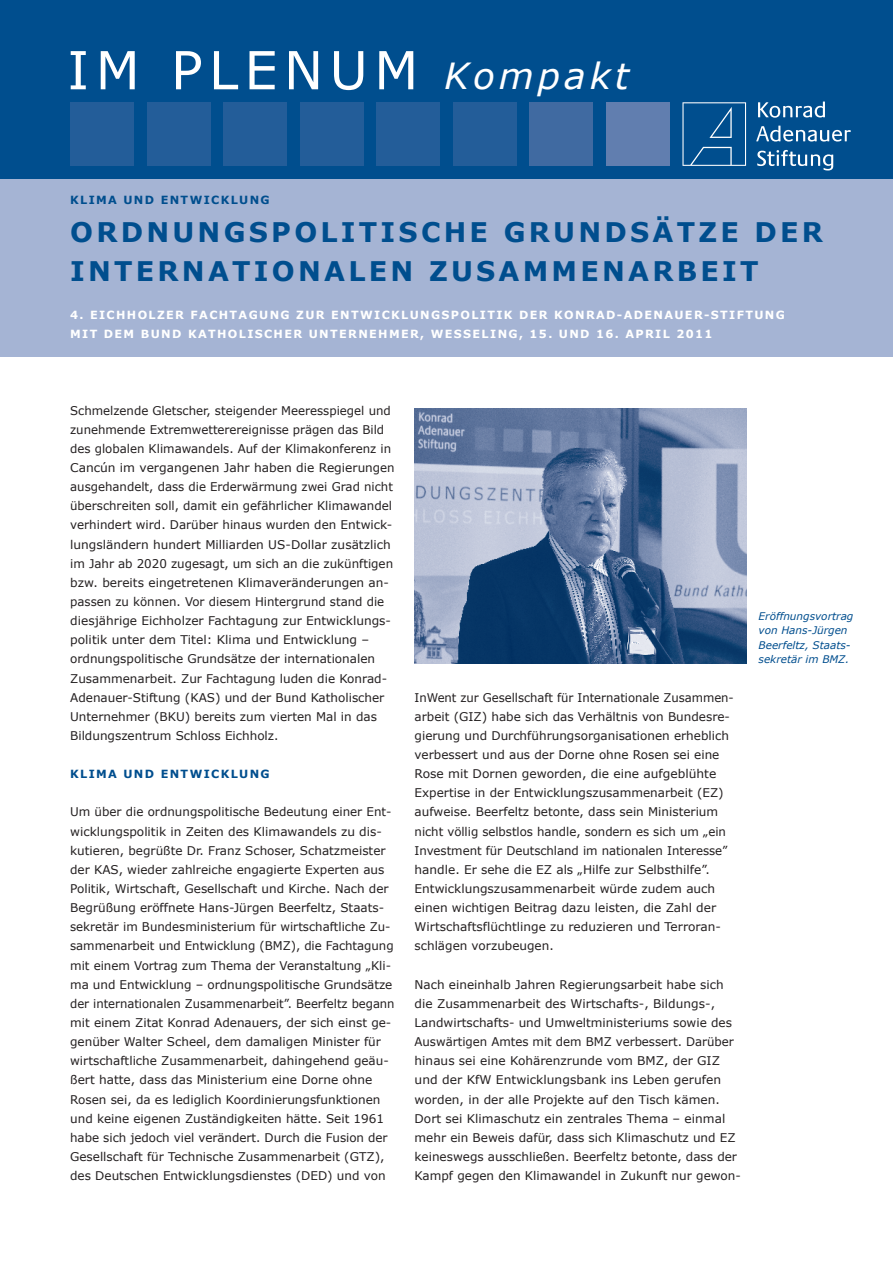
<style>
.page{position:relative;width:893px;height:1263px;background:#fff}
.page>*{position:absolute;margin:0;border:0;box-sizing:border-box;transform-origin:0 0}
.t1{font:52.5px "Verdana";letter-spacing:.12em;color:#fff}
.t2{font:700 27px/38.2px "Verdana";letter-spacing:.12em;color:#004e8e}
.t3{font:12px/19.2px "Verdana";color:#231f20}
.t4{font:700 11.25px/19.2px "Verdana";letter-spacing:.12em;color:#fff}
.t5{font:700 11.25px "Verdana";letter-spacing:.12em;color:#004e8e}
.t6{font:italic 10.5px/14.4px "Verdana";color:#004e8e}
.s1{font-style:italic;font-size:36px}
</style>
<div class="page">
<div style="left:0;top:179px;width:893px;height:178px;background:#a5b4d4"></div>
<div style="left:0;top:0;width:893px;height:179px;background:#004e8e"></div>
<div style="left:70px;top:102px;width:64px;height:64px;background:#235d99"></div>
<div style="left:147px;top:102px;width:63px;height:64px;background:#235d99"></div>
<div style="left:223px;top:102px;width:64px;height:64px;background:#235d99"></div>
<div style="left:300px;top:102px;width:64px;height:64px;background:#235d99"></div>
<div style="left:376px;top:102px;width:64px;height:64px;background:#235d99"></div>
<div style="left:453px;top:102px;width:64px;height:64px;background:#235d99"></div>
<div style="left:529px;top:102px;width:64px;height:64px;background:#406aa1"></div>
<div style="left:606px;top:102px;width:64px;height:64px;background:#617eaf"></div>
<svg style="left:682px;top:102px;width:64px;height:64px"></svg>
<svg style="left:758px;top:102px;width:67px;height:16px"></svg>
<svg style="left:756px;top:126px;width:95px;height:16px"></svg>
<svg style="left:757px;top:150px;width:76px;height:21px"></svg>
<img style="left:415px;top:408px;width:331px;height:255px">
<h1 class="t1" style="left:67px;top:37px;width:563px">IM PLENUM <span class="s1">Kompakt</span></h1>
<p class="t5" style="left:70px;top:193px;width:201px">KLIMA UND ENTWICKLUNG</p>
<h2 class="t2" style="left:70px;top:214px;width:754px">ORDNUNGSPOLITISCHE GRUNDSÄTZE DER<br>INTE RNATIO NALE N ZUSAMME NARBEIT</h2>
<p class="t4" style="left:70px;top:305px;width:716px">4. EICHHOLZE R FACHTAGUNG ZUR ENTWICKLUNGSPOLITIK DE R KONRAD-ADE NAUE R-STIFTUNG<br>MIT DEM BUND KATHOLISCHER U NTERNEHMER, WESSELING, 15. UND 16. APRIL 2011</p>
<p class="t3" style="left:70px;top:401px;width:326px">Schmelzende Gletscher, steigender Meeresspiegel und zunehmende Extremwetterereignisse prägen das Bild des globalen Klimawandels. Auf der Klimakonferenz in Cancún im vergangenen Jahr haben die Regierungen ausgehandelt, dass die Erderwärmung zwei Grad nicht überschreiten soll, damit ein gefährlicher Klimawandel verhindert wird. Darüber hinaus wurden den Entwick&shy;lungsländern hundert Milliarden US-Dollar zusätzlich im Jahr ab 2020 zugesagt, um sich an die zukünftigen bzw. bereits eingetretenen Klimaveränderungen an&shy;passen zu können. Vor diesem Hintergrund stand die diesjährige Eichholzer Fachtagung zur Entwicklungs&shy;politik unter dem Titel: Klima und Entwicklung – ordnungspolitische Grundsätze der internationalen Zusammenarbeit. Zur Fachtagung luden die Konrad-Adenauer-Stiftung (KAS) und der Bund Katholischer Unternehmer (BKU) bereits zum vierten Mal in das Bildungszentrum Schloss Eichholz.</p>
<p class="t5" style="left:70px;top:767px;width:201px">KLIMA UND ENTWICKLUNG</p>
<p class="t3" style="left:70px;top:803px;width:326px">Um über die ordnungspolitische Bedeutung einer Ent&shy;wicklungspolitik in Zeiten des Klimawandels zu dis&shy;kutieren, begrüßte Dr. Franz Schoser, Schatzmeister der KAS, wieder zahlreiche engagierte Experten aus Politik, Wirtschaft, Gesellschaft und Kirche. Nach der Begrüßung eröffnete Hans-Jürgen Beerfeltz, Staats&shy;sekretär im Bundesministerium für wirtschaftliche Zu&shy;sammenarbeit und Entwicklung (BMZ), die Fachtagung mit einem Vortrag zum Thema der Veranstaltung „Kli&shy;ma und Entwicklung – ordnungspolitische Grundsätze der internationalen Zusammenarbeit”. Beerfeltz begann mit einem Zitat Konrad Adenauers, der sich einst ge&shy;genüber Walter Scheel, dem damaligen Minister für wirtschaftliche Zusammenarbeit, dahingehend geäu&shy;ßert hatte, dass das Ministerium eine Dorne ohne Rosen sei, da es lediglich Koordinierungsfunktionen und keine eigenen Zuständigkeiten hätte. Seit 1961 habe sich jedoch viel verändert. Durch die Fusion der Gesellschaft für Technische Zusammenarbeit (GTZ), des Deutschen Entwicklungsdienstes (DED) und von</p>
<p class="t3" style="left:415px;top:688px;width:319px">InWent zur Gesellschaft für Internationale Zusammen&shy;arbeit (GIZ) habe sich das Verhältnis von Bundesre&shy;gierung und Durchführungsorganisationen erheblich verbessert und aus der Dorne ohne Rosen sei eine Rose mit Dornen geworden, die eine aufgeblühte Expertise in der Entwicklungszusammenarbeit (EZ) aufweise. Beerfeltz betonte, dass sein Ministerium nicht völlig selbstlos handle, sondern es sich um „ein Investment für Deutschland im nationalen Interesse” handle. Er sehe die EZ als „Hilfe zur Selbsthilfe”.<br>Entwicklungszusammenarbeit würde zudem auch einen wichtigen Beitrag dazu leisten, die Zahl der Wirtschaftsflüchtlinge zu reduzieren und Terroran&shy;schlägen vorzubeugen.</p>
<p class="t3" style="left:415px;top:975px;width:328px">Nach eineinhalb Jahren Regierungsarbeit habe sich die Zusammenarbeit des Wirtschafts-, Bildungs-, Landwirtschafts- und Umweltministeriums sowie des Auswärtigen Amtes mit dem BMZ verbessert. Darüber hinaus sei eine Kohärenzrunde vom BMZ, der GIZ und der KfW Entwicklungsbank ins Leben gerufen worden, in der alle Projekte auf den Tisch kämen.<br>Dort sei Klimaschutz ein zentrales Thema – einmal mehr ein Beweis dafür, dass sich Klimaschutz und EZ keineswegs ausschließen. Beerfeltz betonte, dass der Kampf gegen den Klimawandel in Zukunft nur gewon-</p>
<p class="t6" style="left:759px;top:609px;width:96px">Eröffnungsvortrag von Hans-Jürgen<br>Beerfeltz, Staats&shy;sekretär im BMZ.</p>
</div>
